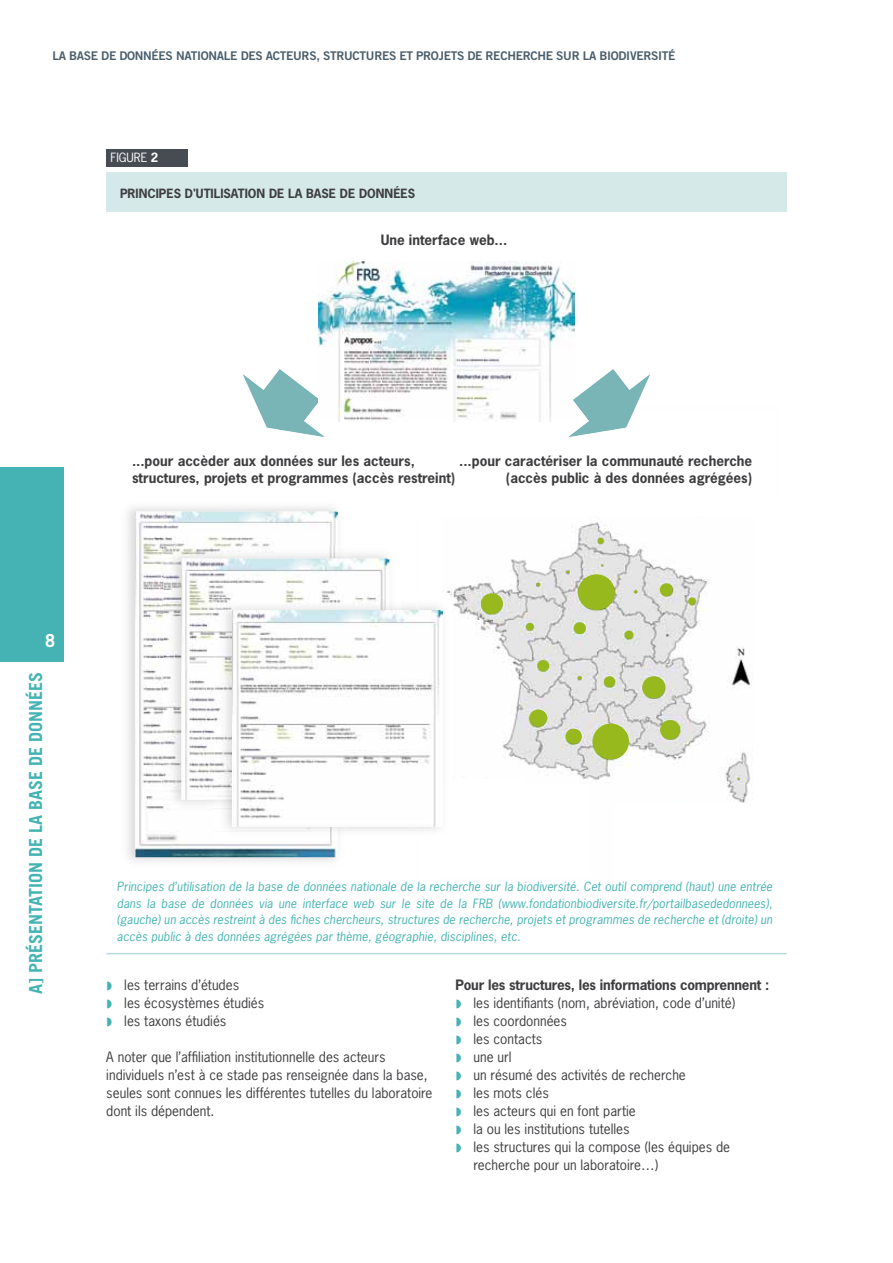
<style>
.page{position:relative;width:893px;height:1263px;background:#fff}
.page>*{position:absolute;margin:0;border:0;box-sizing:border-box;transform-origin:0 0}
.t1{font:700 18px "Trade Gothic LT Std";color:#45b3b3}
.t2{font:700 18px "Trade Gothic LT Std";color:#fff}
.t3{font:13.5px/18px "News Gothic Std";color:#3e3d40}
.t4{font:700 13.5px/16.2px "News Gothic Std";color:#3e3d40}
.t5{font:italic 12px/16.5px "News Gothic Std";letter-spacing:.01em;color:#45b3b3;text-align:justify}
.t6{font:12px "Trade Gothic LT Std Bd 2";letter-spacing:-.025em;color:#4a5e6c}
.t7{font:700 12px "News Gothic Std";color:#3e3d40}
.t8{font:12px "News Gothic Std";color:#fff}
.s1{font-weight:700}
</style>
<div class="page">
<div style="left:0;top:468px;width:64px;height:194px;background:#45b3b3"></div>
<img style="left:446px;top:522px;width:305px;height:281px">
<div style="left:578px;top:574px;width:37px;height:36px;background:#97b91d;border-radius:50%"></div>
<div style="left:593px;top:724px;width:36px;height:35px;background:#97b91d;border-radius:50%"></div>
<div style="left:642px;top:676px;width:23px;height:22px;background:#97b91d;border-radius:50%"></div>
<div style="left:529px;top:710px;width:18px;height:16px;background:#97b91d;border-radius:50%"></div>
<div style="left:574px;top:623px;width:12px;height:11px;background:#97b91d;border-radius:50%"></div>
<div style="left:538px;top:660px;width:11px;height:11px;background:#97b91d;border-radius:50%"></div>
<div style="left:604px;top:676px;width:11px;height:11px;background:#97b91d;border-radius:50%"></div>
<svg style="left:578px;top:676px;width:4px;height:4px"></svg>
<div style="left:625px;top:631px;width:8px;height:8px;background:#97b91d;border-radius:50%"></div>
<div style="left:526px;top:623px;width:8px;height:7px;background:#97b91d;border-radius:50%"></div>
<div style="left:481px;top:593px;width:22px;height:21px;background:#97b91d;border-radius:50%"></div>
<div style="left:660px;top:583px;width:13px;height:13px;background:#97b91d;border-radius:50%"></div>
<div style="left:688px;top:598px;width:7px;height:7px;background:#97b91d;border-radius:50%"></div>
<svg style="left:598px;top:538px;width:6px;height:6px"></svg>
<div style="left:660px;top:720px;width:20px;height:19px;background:#97b91d;border-radius:50%"></div>
<div style="left:566px;top:729px;width:16px;height:15px;background:#97b91d;border-radius:50%"></div>
<div style="left:456px;top:779px;width:67px;height:27px;background:#fff"></div>
<div style="left:424px;top:784px;width:166px;height:92px;background:#fff"></div>
<svg style="left:243px;top:369px;width:82px;height:68px"></svg>
<img style="left:319px;top:261px;width:255px;height:160px">
<svg style="left:568px;top:369px;width:82px;height:68px"></svg>
<img style="left:135px;top:512px;width:203px;height:345px">
<img style="left:348px;top:554px;width:42px;height:10px">
<img style="left:164px;top:545px;width:174px;height:45px">
<img style="left:164px;top:590px;width:43px;height:225px">
<img style="left:207px;top:800px;width:8px;height:15px">
<img style="left:182px;top:559px;width:207px;height:241px">
<img style="left:348px;top:598px;width:105px;height:233px">
<img style="left:418px;top:598px;width:24px;height:233px">
<img style="left:424px;top:784px;width:29px;height:47px">
<img style="left:215px;top:800px;width:133px;height:41px">
<img style="left:215px;top:598px;width:174px;height:202px">
<img style="left:233px;top:611px;width:209px;height:215px">
<div style="left:106px;top:173px;width:680px;height:39px;background:#d4e9e8"></div>
<div style="left:106px;top:149px;width:81px;height:18px;background:#464c52"></div>
<hr style="left:106px;top:953px;width:681px;height:1px;background:#b4dad9">
<p class="t6" style="left:52px;top:48px;width:625px">LA BASE DE DONNÉES NATIONALE DES ACTEURS, STRUCTURES ET PROJETS DE RECHERCHE SUR LA BIODIVERSITÉ</p>
<p class="t8" style="left:111px;top:150px;width:49px">FIGURE <span class="s1">2</span></p>
<p class="t7" style="left:120px;top:185px;width:297px">PRINCIPES D'UTILISATION DE LA BASE DE DONNÉES</p>
<p class="t4" style="left:381px;top:232px;width:128px">Une interface web...</p>
<p class="t4" style="left:132px;top:453px;width:325px">...pour accèder aux données sur les acteurs, structures, projets et programmes (accès restreint)</p>
<p class="t4" style="left:459px;top:453px;width:295px;text-align:right">...pour caractériser la communauté recherche (accès public à des données agrégées)</p>
<h1 class="t2" style="left:45px;top:629px;width:12px">8</h1>
<h1 class="t1" style="left:25px;top:994px;width:322px;rotate:-90deg">A] Présentation de la base de données</h1>
<p class="t5" style="left:117px;top:879px;width:657px">Principes d’utilisation de la base de données nationale de la recherche sur la biodiversité. Cet outil comprend (haut) une entrée dans la base de données via une interface web sur le site de la FRB (www.fondationbiodiversite.fr/portailbasededonnees), (gauche) un accès restreint à des fiches chercheurs, structures de recherche, projets et programmes de recherche et (droite) un accès public à des données agrégées par thème, géographie, disciplines, etc.</p>
<p class="t3" style="left:124px;top:976px;width:141px">les terrains d’études<br>les écosystèmes étudiés les taxons étudiés</p>
<p class="t3" style="left:106px;top:1048px;width:328px">A noter que l’affiliation institutionnelle des acteurs individuels n’est à ce stade pas renseignée dans la base, seules sont connues les différentes tutelles du laboratoire dont ils dépendent.</p>
<p class="t4" style="left:455px;top:977px;width:315px">Pour les structures, les informations comprennent :</p>
<p class="t3" style="left:473px;top:994px;width:263px">les identifiants (nom, abréviation, code d’unité) les coordonnées<br>les contacts<br>une url<br>un résumé des activités de recherche<br>les mots clés<br>les acteurs qui en font partie<br>la ou les institutions tutelles<br>les structures qui la compose (les équipes de recherche pour un laboratoire…)</p>
</div>
